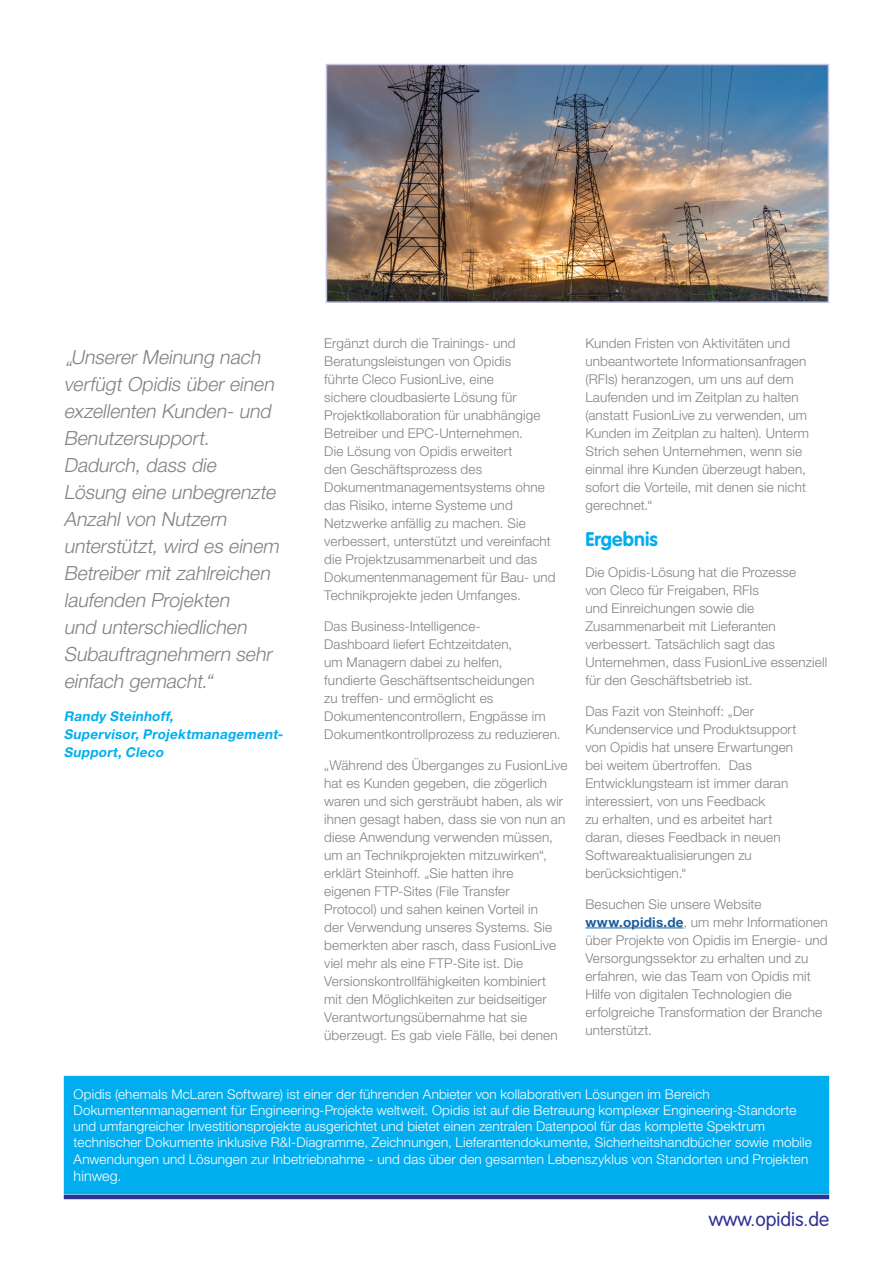
<style>
.page{position:relative;width:893px;height:1263px;background:#fff}
.page>*{position:absolute;margin:0;border:0;box-sizing:border-box;transform-origin:0 0}
.Idox_Quote_Text{font:italic 300 19.5px/27px "Helvetica Neue";color:#808285}
.Idox_intro_text{font:700 19.5px "VAG Rounded LT";letter-spacing:.005em;color:#00aeef}
.t1{font:300 19.35px "VAG Rounded LT";color:#2e3092}
.Idox_Quote_Text-2{font:italic 300 19.2px "Helvetica Neue";color:#808285}
.Idox_Bullet_List{font:300 14.25px "Helvetica Neue";letter-spacing:.005em;color:#fff}
.Idox_intro_text-2{font:300 13.5px/18px "Helvetica Neue";letter-spacing:.01em;color:#808285}
.Idox_Bullet_List-2{font:300 13.5px/16.2px "Helvetica Neue";letter-spacing:.01em;color:#fff}
.Idox_body_text{font:300 13.5px/18px "Helvetica Neue";letter-spacing:.01em;color:#808285}
.Idox_Quote_Text-3{font:italic 700 13.5px/18px "Helvetica Neue";color:#00aeef}
.Idox_intro_text-3{font:300 13.05px "Helvetica Neue";color:#808285}
.s1{font-weight:700;color:#175d9e}
</style>
<div class="page">
<hr style="left:64px;top:1195px;width:765px;height:4px;background:#2e3092">
<hr style="left:585px;top:927px;width:98px;height:1px;background:#175d9e">
<img style="left:329px;top:67px;width:497px;height:233px">
<div style="left:326px;top:64px;width:503px;height:239px;border:2px solid #c4c3df"></div>
<div style="left:64px;top:1076px;width:765px;height:118px;background:#00aeef"></div>
<p class="Idox_Quote_Text" style="left:64px;top:343px;width:221px;text-indent:7px">Unserer Meinung nach verfügt Opidis über einen exzellenten Kunden- und<br>Benutzersupport.<br>Dadurch, dass die<br>Lösung eine unbegrenzte<br>Anzahl von Nutzern unterstützt, wird es einem<br>Betreiber mit zahlreichen laufenden Projekten<br>und unterschiedlichen<br>Subauftragnehmern sehr einfach gemacht.“</p>
<p class="Idox_Quote_Text-3" style="left:64px;top:707px;width:223px">Randy Steinhoff,<br>Supervisor, Projektmanagement-<br>Support, Cleco</p>
<p class="Idox_Quote_Text-2" style="left:64px;top:356px;width:13px">“</p>
<p class="Idox_intro_text-2" style="left:324px;top:334px;width:233px">Ergänzt durch die Trainings- und Beratungsleistungen von Opidis<br>führte Cleco FusionLive, eine<br>sichere cloudbasierte Lösung für Projektkollaboration für unabhängige Betreiber und EPC-Unternehmen.<br>Die Lösung von Opidis erweitert<br>den Geschäftsprozess des Dokumentmanagementsystems ohne das Risiko, interne Systeme und Netzwerke anfällig zu machen. Sie verbessert, unterstützt und vereinfacht die Projektzusammenarbeit und das Dokumentenmanagement für Bau- und Technikprojekte jeden Umfanges.</p>
<p class="Idox_intro_text-2" style="left:324px;top:617px;width:238px">Das Business-Intelligence-<br>Dashboard liefert Echtzeitdaten,<br>um Managern dabei zu helfen,<br>fundierte Geschäftsentscheidungen<br>zu treffen- und ermöglicht es Dokumentencontrollern, Engpässe im Dokumentkontrollprozess zu reduzieren.</p>
<p class="Idox_intro_text-3" style="left:324px;top:764px;width:6px">“</p>
<p class="Idox_intro_text-2" style="left:324px;top:755px;width:245px;text-indent:5px">Während des Überganges zu FusionLive hat es Kunden gegeben, die zögerlich waren und sich gersträubt haben, als wir ihnen gesagt haben, dass sie von nun an diese Anwendung verwenden müssen, um an Technikprojekten mitzuwirken“, erklärt Steinhoff.</p>
<p class="Idox_intro_text-3" style="left:424px;top:872px;width:6px">“</p>
<p class="Idox_intro_text-2" style="left:324px;top:863px;width:235px;text-indent:105px">Sie hatten ihre eigenen FTP-Sites (File Transfer Protocol) und sahen keinen Vorteil in der Verwendung unseres Systems. Sie bemerkten aber rasch, dass FusionLive viel mehr als eine FTP-Site ist. Die Versionskontrollfähigkeiten kombiniert mit den Möglichkeiten zur beidseitiger Verantwortungsübernahme hat sie überzeugt. Es gab viele Fälle, bei denen</p>
<p class="Idox_intro_text-2" style="left:585px;top:334px;width:225px">Kunden Fristen von Aktivitäten und unbeantwortete Informationsanfragen (RFIs) heranzogen, um uns auf dem Laufenden und im Zeitplan zu halten (anstatt FusionLive zu verwenden, um Kunden im Zeitplan zu halten). Unterm Strich sehen Unternehmen, wenn sie einmal ihre Kunden überzeugt haben, sofort die Vorteile, mit denen sie nicht gerechnet.“</p>
<p class="Idox_intro_text" style="left:585px;top:528px;width:74px">Ergebnis</p>
<p class="Idox_intro_text-2" style="left:585px;top:563px;width:243px">Die Opidis-Lösung hat die Prozesse<br>von Cleco für Freigaben, RFIs<br>und Einreichungen sowie die Zusammenarbeit mit Lieferanten verbessert. Tatsächlich sagt das Unternehmen, dass FusionLive essenziell für den Geschäftsbetrieb ist.</p>
<p class="Idox_intro_text-2" style="left:585px;top:702px;width:213px">Das Fazit von Steinhoff: „Der<br>Kundenservice und Produktsupport von Opidis hat unsere Erwartungen bei weitem übertroffen. Das<br>Entwicklungsteam ist immer daran interessiert, von uns Feedback<br>zu erhalten, und es arbeitet hart daran, dieses Feedback in neuen<br>Softwareaktualisierungen zu berücksichtigen.“</p>
<p class="Idox_body_text" style="left:585px;top:894px;width:244px">Besuchen Sie unsere Website <span class="s1">www.opidis.de</span>, um mehr Informationen über Projekte von Opidis im Energie- und Versorgungssektor zu erhalten und zu erfahren, wie das Team von Opidis mit Hilfe von digitalen Technologien die erfolgreiche Transformation der Branche unterstützt.</p>
<p class="Idox_Bullet_List-2" style="left:74px;top:1085px;width:740px">Opidis (ehemals McLaren Software) ist einer der führenden Anbieter von kollaborativen Lösungen im Bereich Dokumentenmanagement für Engineering-Projekte weltweit. Opidis ist auf die Betreuung komplexer Engineering-Standorte und umfangreicher Investitionsprojekte ausgerichtet und bietet einen zentralen Datenpool für das komplette Spektrum technischer Dokumente inklusive R&amp;I-Diagramme, Zeichnungen, Lieferantendokumente, Sicherheitshandbücher sowie mobile Anwendungen und Lösungen zur Inbetriebnahme - und das über den gesamten Lebenszyklus von Standorten und Projekten</p>
<p class="Idox_Bullet_List" style="left:74px;top:1167px;width:49px">hinweg.</p>
<h2 class="t1" style="left:709px;top:1208px;width:122px">www.opidis.de</h2>
</div>
